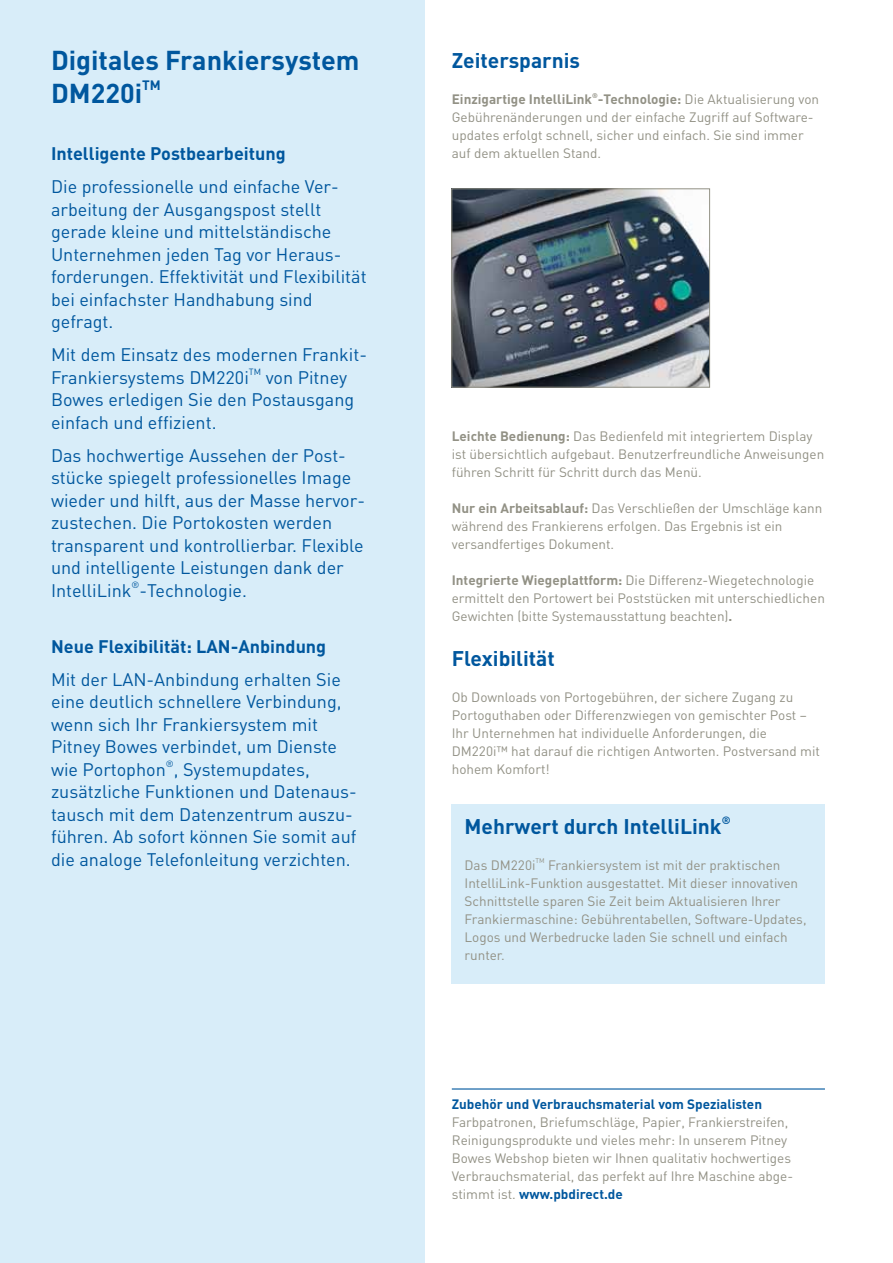
<style>
.page{position:relative;width:893px;height:1263px;background:#fff}
.page>*{position:absolute;margin:0;border:0;box-sizing:border-box;transform-origin:0 0}
.t1{font:700 27px/33px "DIN";color:#00579e}
.t2{font:700 21px "DIN";color:#00579e}
.t3{font:18px/22.5px "DIN";color:#00579e}
.t4{font:700 18px "DIN";color:#00579e}
.t5{font:13.5px/18px "DIN";color:#929185}
.t6{font:700 13.5px "DIN";color:#929185}
.t7{font:700 13.5px "DIN";color:#00579e}
.t8{font:700 10.5px "DIN";color:#00579e}
.t9{font:9px "DIN";color:#00579e}
.t10{font:6.75px "DIN";color:#929185}
.t11{font:700 6.75px "DIN";color:#929185}
.s1{font-weight:400}
.s2{font-weight:700}
.s3{font-weight:700;color:#00579e}
</style>
<div class="page">
<div style="left:0;top:0;width:424px;height:1263px;background:#d8edf9"></div>
<div style="left:452px;top:804px;width:373px;height:179px;background:#d8edf9"></div>
<img style="left:453px;top:190px;width:255px;height:195px">
<div style="left:451px;top:188px;width:259px;height:199px;border:1px solid #929185"></div>
<hr style="left:452px;top:1088px;width:373px;height:1px;background:#00579e">
<h1 class="t1" style="left:51px;top:43px;width:310px">Digitales Frankiersystem<br>DM220i</h1>
<p class="t7" style="left:142px;top:76px;width:20px">TM</p>
<h3 class="t4" style="left:51px;top:142px;width:236px">Intelligente Postbearbeitung</h3>
<h3 class="t3" style="left:51px;top:175px;width:317px">Die professionelle und einfache Ver&shy;arbeitung der Ausgangspost stellt gerade kleine und mittelständische Unternehmen jeden Tag vor Heraus&shy;forderungen. Effektivität und Flexibilität bei einfachster Handhabung sind gefragt.</h3>
<h3 class="t3" style="left:51px;top:343px;width:317px">Mit dem Einsatz des modernen Frankit-<br>Frankiersystems DM220i</h3>
<p class="t9" style="left:249px;top:366px;width:14px">TM</p>
<h3 class="t3" style="left:51px;top:366px;width:305px;text-indent:215px">von Pitney<br>Bowes erledigen Sie den Postausgang einfach und effizient.</h3>
<p class="t3" style="left:51px;top:444px;width:315px">Das hochwertige Aussehen der Post&shy;stücke spiegelt professionelles Image wieder und hilft, aus der Masse hervor&shy;zustechen. Die Portokosten werden transparent und kontrollierbar. Flexible und intelligente Leistungen dank der IntelliLink -Technologie.</p>
<p class="t9" style="left:131px;top:579px;width:9px">®</p>
<h3 class="t4" style="left:51px;top:634px;width:277px">Neue Flexibilität: LAN-Anbindung</h3>
<h3 class="t3" style="left:51px;top:668px;width:292px">Mit der LAN-Anbindung erhalten Sie eine deutlich schnellere Verbindung, wenn sich Ihr Frankiersystem mit Pitney Bowes verbindet, um Dienste wie Portophon , Systemupdates,</h3>
<p class="t9" style="left:166px;top:758px;width:9px">®</p>
<h3 class="t3" style="left:51px;top:780px;width:307px">zusätzliche Funktionen und Datenaus&shy;tausch mit dem Datenzentrum auszu&shy;führen. Ab sofort können Sie somit auf die analoge Telefonleitung verzichten.</h3>
<h2 class="t2" style="left:452px;top:47px;width:130px">Zeitersparnis</h2>
<p class="t6" style="left:452px;top:91px;width:369px">Einzigartige IntelliLink -Technologie: <span class="s1">Die Aktualisierung von</span></p>
<p class="t11" style="left:592px;top:91px;width:7px">®</p>
<p class="t5" style="left:452px;top:108px;width:363px">Gebührenänderungen und der einfache Zugriff auf Software&shy;updates erfolgt schnell, sicher und einfach. Sie sind immer auf dem aktuellen Stand.</p>
<p class="t5" style="left:452px;top:427px;width:374px"><span class="s2">Leichte Bedienung:</span> Das Bedienfeld mit integriertem Display ist übersichtlich aufgebaut. Benutzerfreundliche Anweisungen führen Schritt für Schritt durch das Menü.</p>
<p class="t5" style="left:452px;top:499px;width:372px"><span class="s2">Nur ein Arbeitsablauf:</span> Das Verschließen der Umschläge kann während des Frankierens erfolgen. Das Ergebnis ist ein versandfertiges Dokument.</p>
<p class="t5" style="left:452px;top:571px;width:375px"><span class="s2">Integrierte Wiegeplattform:</span> Die Differenz-Wiegetechnologie ermittelt den Portowert bei Poststücken mit unterschiedlichen<br>Gewichten (bitte Systemausstattung beachten)<span class="s2">.</span></p>
<h2 class="t2" style="left:452px;top:645px;width:105px">Flexibilität</h2>
<p class="t5" style="left:452px;top:688px;width:370px">Ob Downloads von Portogebühren, der sichere Zugang zu Portoguthaben oder Differenzwiegen von gemischter Post – Ihr Unternehmen hat individuelle Anforderungen, die DM220i™ hat darauf die richtigen Antworten. Postversand mit hohem Komfort!</p>
<h2 class="t2" style="left:465px;top:813px;width:259px">Mehrwert durch IntelliLink</h2>
<p class="t8" style="left:722px;top:813px;width:10px">®</p>
<p class="t5" style="left:465px;top:856px;width:72px">Das DM220i</p>
<p class="t10" style="left:535px;top:857px;width:11px">TM</p>
<p class="t5" style="left:465px;top:856px;width:343px;text-indent:83px">Frankiersystem ist mit der praktischen IntelliLink-Funktion ausgestattet. Mit dieser innovativen Schnittstelle sparen Sie Zeit beim Aktualisieren Ihrer Frankiermaschine: Gebührentabellen, Software-Updates, Logos und Werbedrucke laden Sie schnell und einfach runter.</p>
<p class="t7" style="left:452px;top:1095px;width:312px">Zubehör und Verbrauchsmaterial vom Spezialisten</p>
<p class="t5" style="left:452px;top:1112px;width:343px">Farbpatronen, Briefumschläge, Papier, Frankierstreifen, Reinigungsprodukte und vieles mehr: In unserem Pitney Bowes Webshop bieten wir Ihnen qualitativ hochwertiges Verbrauchsmaterial, das perfekt auf Ihre Maschine abge&shy;stimmt ist. <span class="s3">www.pbdirect.de</span></p>
</div>
